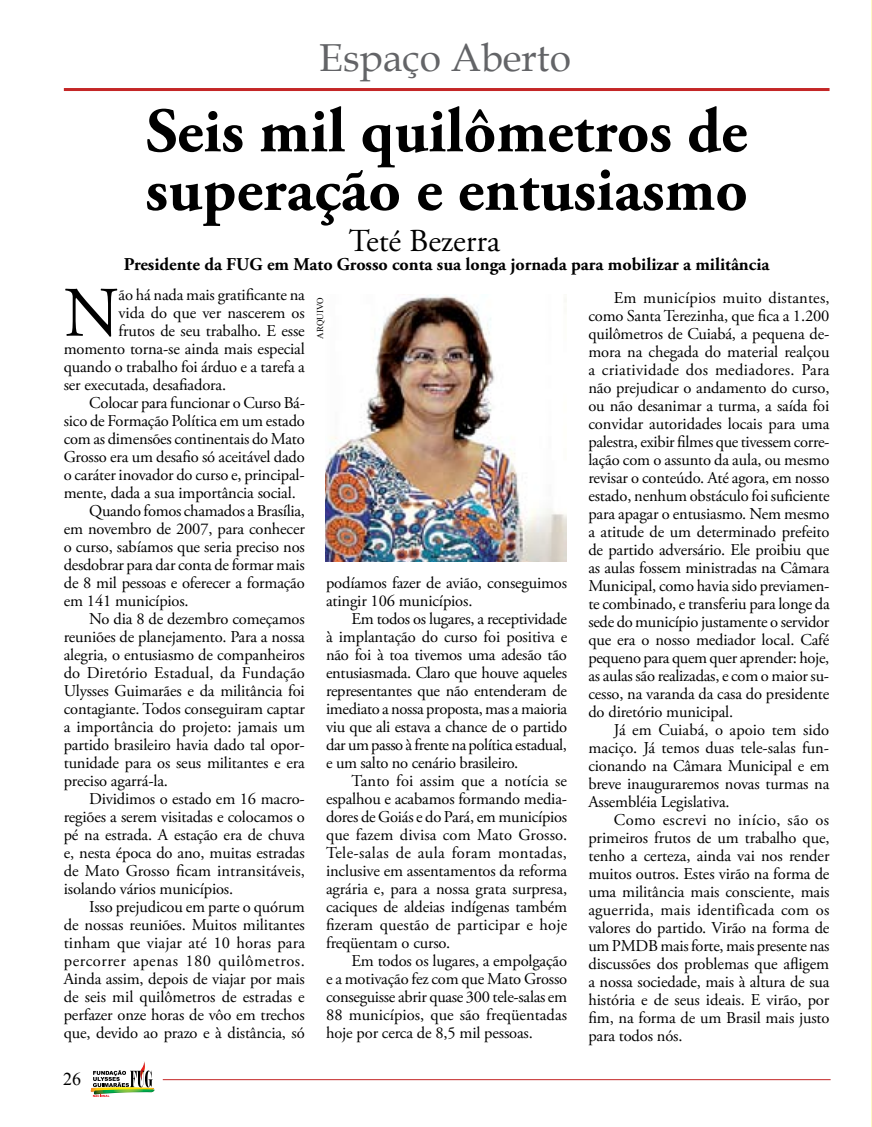
<style>
.page{position:relative;width:872px;height:1127px;background:#fff}
.page>*{position:absolute;margin:0;border:0;box-sizing:border-box;transform-origin:0 0}
.t1{font:70.8px "Adobe Garamond Pro";color:#000}
.t2{font:700 63px/58.5px "Adobe Garamond Pro";color:#000}
.t3{font:39px "Book Antiqua";color:#636467}
.t4{font:31.95px "Adobe Garamond Pro";color:#000}
.t5{font:700 18px "Adobe Garamond Pro";color:#000}
.t6{font:18px "Times New Roman";color:#000}
.t7{font:16.5px/18px "Adobe Garamond Pro";letter-spacing:-.01em;color:#000;text-align:justify}
.t8{font:16.5px "Adobe Garamond Pro";letter-spacing:.01em;color:#000}
.t9{font:9px "Times New Roman";color:#000}
</style>
<div class="page">
<hr style="left:871px;top:0;width:1px;height:1127px;background:#fffac2">
<hr style="left:163px;top:1079px;width:667px;height:1px;background:#c42727">
<hr style="left:64px;top:88px;width:765px;height:3px;background:#c42727">
<img style="left:325px;top:295px;width:241px;height:267px">
<svg style="left:90px;top:1061px;width:65px;height:36px"></svg>
<h3 class="t3" style="left:319px;top:30px;width:253px">Espaço Aberto</h3>
<h2 class="t2" style="left:145px;top:103px;width:604px">Seis mil quilômetros de superação e entusiasmo</h2>
<h3 class="t4" style="left:349px;top:222px;width:153px">Teté Bezerra</h3>
<p class="t5" style="left:124px;top:254px;width:647px">Presidente da FUG em Mato Grosso conta sua longa jornada para mobilizar a militância</p>
<p class="t9" style="left:314px;top:338px;width:41px;rotate:-90deg">arquivo</p>
<h1 class="t1" style="left:64px;top:271px;width:54px">N</h1>
<p class="t7" style="left:118px;top:286px;width:188px">ão há nada mais gratificante na</p>
<p class="t7" style="left:588px;top:289px;width:243px;text-indent:26px">Em municípios muito distantes, como Santa Terezinha, que fica a 1.200 quilômetros de Cuiabá, a pequena de&shy;mora na chegada do material realçou a criatividade dos mediadores. Para não prejudicar o andamento do curso, ou não desanimar a turma, a saída foi convidar autoridades locais para uma palestra, exibir filmes que tivessem corre&shy;lação com o assunto da aula, ou mesmo revisar o conteúdo. Até agora, em nosso estado, nenhum obstáculo foi suficiente para apagar o entusiasmo. Nem mesmo a atitude de um determinado prefeito de partido adversário. Ele proibiu que as aulas fossem ministradas na Câmara Municipal, como havia sido previamen&shy;te combinado, e transferiu para longe da sede do município justamente o servidor que era o nosso mediador local. Café pequeno para quem quer aprender: hoje, as aulas são realizadas, e com o maior su&shy;cesso, na varanda da casa do presidente do diretório municipal.</p>
<p class="t7" style="left:588px;top:721px;width:243px;text-indent:26px">Já em Cuiabá, o apoio tem sido maciço. Já temos duas tele-salas fun&shy;cionando na Câmara Municipal e em breve inauguraremos novas turmas na Assembléia Legislativa.</p>
<p class="t7" style="left:588px;top:811px;width:243px;text-indent:26px">Como escrevi no início, são os primeiros frutos de um trabalho que, tenho a certeza, ainda vai nos render muitos outros. Estes virão na forma de uma militância mais consciente, mais aguerrida, mais identificada com os valores do partido. Virão na forma de um PMDB mais forte, mais presente nas discussões dos problemas que afligem a nossa sociedade, mais à altura de sua história e de seus ideais. E virão, por fim, na forma de um Brasil mais justo para todos nós.</p>
<p class="t7" style="left:118px;top:304px;width:188px">vida do que ver nascerem os</p>
<p class="t7" style="left:118px;top:322px;width:188px">frutos de seu trabalho. E esse</p>
<p class="t7" style="left:64px;top:340px;width:242px">momento torna-se ainda mais especial</p>
<p class="t7" style="left:64px;top:358px;width:243px">quando o trabalho foi árduo e a tarefa a</p>
<p class="t7" style="left:64px;top:376px;width:164px">ser executada, desafiadora.</p>
<p class="t7" style="left:89px;top:394px;width:217px">Colocar para funcionar o Curso Bá-</p>
<p class="t7" style="left:64px;top:412px;width:243px">sico de Formação Política em um estado</p>
<p class="t7" style="left:64px;top:430px;width:242px">com as dimensões continentais do Mato</p>
<p class="t7" style="left:64px;top:448px;width:242px">Grosso era um desafio só aceitável dado</p>
<p class="t7" style="left:64px;top:466px;width:242px">o caráter inovador do curso e, principal-</p>
<p class="t7" style="left:64px;top:484px;width:234px">mente, dada a sua importância social.</p>
<p class="t7" style="left:89px;top:502px;width:217px">Quando fomos chamados a Brasília,</p>
<p class="t7" style="left:64px;top:520px;width:242px">em novembro de 2007, para conhecer</p>
<p class="t7" style="left:64px;top:538px;width:243px">o curso, sabíamos que seria preciso nos</p>
<p class="t7" style="left:64px;top:556px;width:242px">desdobrar para dar conta de formar mais</p>
<p class="t7" style="left:64px;top:574px;width:242px">de 8 mil pessoas e oferecer a formação</p>
<p class="t7" style="left:64px;top:592px;width:126px">em 141 municípios.</p>
<p class="t7" style="left:89px;top:610px;width:217px">No dia 8 de dezembro começamos</p>
<p class="t7" style="left:64px;top:628px;width:243px">reuniões de planejamento. Para a nossa</p>
<p class="t7" style="left:64px;top:646px;width:242px">alegria, o entusiasmo de companheiros</p>
<p class="t7" style="left:64px;top:664px;width:243px">do Diretório Estadual, da Fundação</p>
<p class="t7" style="left:64px;top:682px;width:242px">Ulysses Guimarães e da militância foi</p>
<p class="t7" style="left:64px;top:700px;width:242px">contagiante. Todos conseguiram captar</p>
<p class="t7" style="left:64px;top:718px;width:243px">a importância do projeto: jamais um</p>
<p class="t7" style="left:64px;top:736px;width:243px">partido brasileiro havia dado tal opor-</p>
<p class="t7" style="left:64px;top:754px;width:243px">tunidade para os seus militantes e era</p>
<p class="t7" style="left:64px;top:772px;width:106px">preciso agarrá-la.</p>
<p class="t7" style="left:89px;top:790px;width:217px">Dividimos o estado em 16 macro-</p>
<p class="t7" style="left:64px;top:808px;width:242px">regiões a serem visitadas e colocamos o</p>
<p class="t7" style="left:64px;top:826px;width:243px">pé na estrada. A estação era de chuva</p>
<p class="t7" style="left:64px;top:844px;width:242px">e, nesta época do ano, muitas estradas</p>
<p class="t7" style="left:64px;top:862px;width:243px">de Mato Grosso ficam intransitáveis,</p>
<p class="t7" style="left:64px;top:880px;width:171px">isolando vários municípios.</p>
<p class="t7" style="left:89px;top:898px;width:217px">Isso prejudicou em parte o quórum</p>
<p class="t7" style="left:64px;top:916px;width:243px">de nossas reuniões. Muitos militantes</p>
<p class="t8" style="left:64px;top:933px;width:243px">tinham que viajar até 10 horas para</p>
<p class="t7" style="left:64px;top:952px;width:243px">percorrer apenas 180 quilômetros.</p>
<p class="t7" style="left:64px;top:970px;width:242px">Ainda assim, depois de viajar por mais</p>
<p class="t7" style="left:64px;top:988px;width:242px">de seis mil quilômetros de estradas e</p>
<p class="t7" style="left:64px;top:1006px;width:242px">perfazer onze horas de vôo em trechos</p>
<p class="t7" style="left:64px;top:1024px;width:242px">que, devido ao prazo e à distância, só</p>
<p class="t7" style="left:326px;top:575px;width:242px">podíamos fazer de avião, conseguimos atingir 106 municípios.</p>
<p class="t7" style="left:326px;top:611px;width:243px;text-indent:26px">Em todos os lugares, a receptividade à implantação do curso foi positiva e não foi à toa tivemos uma adesão tão entusiasmada. Claro que houve aqueles representantes que não entenderam de imediato a nossa proposta, mas a maioria viu que ali estava a chance de o partido dar um passo à frente na política estadual, e um salto no cenário brasileiro.</p>
<p class="t7" style="left:326px;top:773px;width:243px;text-indent:26px">Tanto foi assim que a notícia se espalhou e acabamos formando media&shy;dores de Goiás e do Pará, em municípios que fazem divisa com Mato Grosso.<br>Tele-salas de aula foram montadas, inclusive em assentamentos da reforma agrária e, para a nossa grata surpresa, caciques de aldeias indígenas também fizeram questão de participar e hoje freqüentam o curso.</p>
<p class="t7" style="left:326px;top:953px;width:243px;text-indent:26px">Em todos os lugares, a empolgação e a motivação fez com que Mato Grosso conseguisse abrir quase 300 tele-salas em 88 municípios, que são freqüentadas hoje por cerca de 8,5 mil pessoas.</p>
<p class="t6" style="left:63px;top:1067px;width:19px">26</p>
</div>
